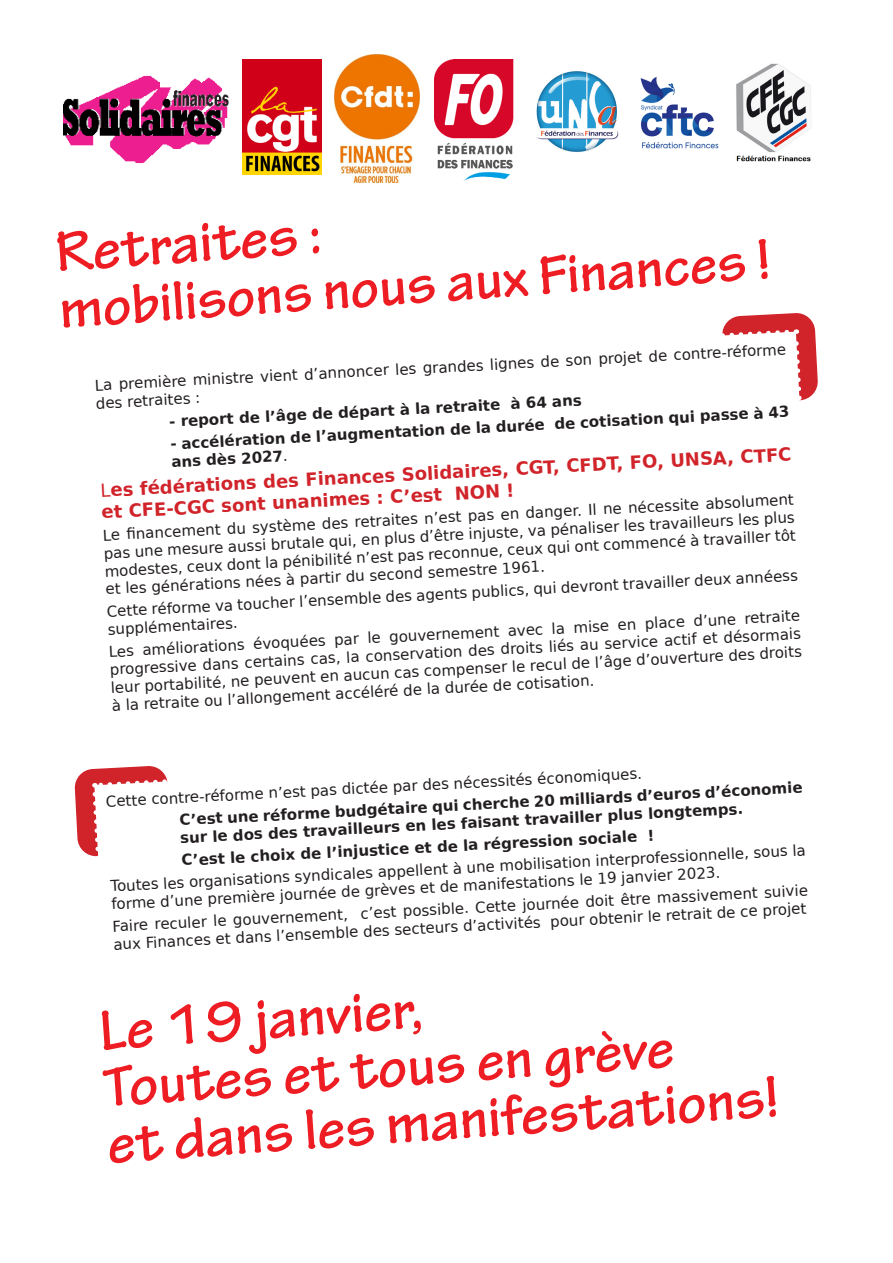
<style>
.page{position:relative;width:893px;height:1263px;background:#fff}
.page>*{position:absolute;margin:0;border:0;box-sizing:border-box;transform-origin:0 0}
.t1{font:700 60px "Tekton Pro";color:#ee1d23}
.t2{font:700 58.5px "Tekton Pro";color:#ee1d23}
.t3{font:700 18px/21.6px "DejaVu Sans";color:#d1232a}
.t4{font:15px/18px "DejaVu Sans";color:#231f20}
.t5{font:700 15px/18px "DejaVu Sans";color:#231f20}
.s1{font-weight:400}
</style>
<div class="page">
<img style="left:64px;top:75px;width:165px;height:89px">
<svg style="left:74px;top:313px;width:744px;height:544px"></svg>
<img style="left:242px;top:60px;width:79px;height:114px">
<img style="left:434px;top:60px;width:79px;height:121px">
<img style="left:640px;top:77px;width:79px;height:72px">
<img style="left:536px;top:71px;width:83px;height:81px">
<img style="left:736px;top:63px;width:75px;height:99px">
<img style="left:335px;top:55px;width:84px;height:127px">
<p class="t1" style="left:53px;top:217px;width:268px;rotate:-4deg">Retraites :</p>
<p class="t2" style="left:57px;top:275px;width:714px;rotate:-4deg">mobilisons nous aux Finances !</p>
<p class="t4" style="left:95px;top:376px;width:693px;rotate:-3deg">La première ministre vient d’annoncer les grandes lignes de son projet de contre-réforme des retraites :</p>
<p class="t5" style="left:169px;top:412px;width:414px;rotate:-3deg">- report de l’âge de départ à la retraite à 64 ans</p>
<p class="t5" style="left:170px;top:434px;width:621px;rotate:-3deg">- accélération de l’augmentation de la durée de cotisation qui passe à 43 ans dès 2027<span class="s1">.</span></p>
<p class="t3" style="left:100px;top:479px;width:693px;rotate:-3deg"><span class="s1">L</span>es fédérations des Finances Solidaires, CGT, CFDT, FO, UNSA, CTFC et CFE-CGC sont unanimes : C’est NON !</p>
<p class="t4" style="left:102px;top:526px;width:693px;text-align:justify;rotate:-3deg">Le fi nancement du système des retraites n’est pas en danger. Il ne nécessite absolument pas une mesure aussi brutale qui, en plus d’être injuste, va pénaliser les travailleurs les plus modestes, ceux dont la pénibilité n’est pas reconnue, ceux qui ont commencé à travailler tôt et les générations nées à partir du second semestre 1961.</p>
<p class="t4" style="left:106px;top:602px;width:693px;rotate:-3deg">Cette réforme va toucher l’ensemble des agents publics, qui devront travailler deux annéess supplémentaires.</p>
<p class="t4" style="left:108px;top:642px;width:693px;text-align:justify;rotate:-3deg">Les améliorations évoquées par le gouvernement avec la mise en place d’une retraite progressive dans certains cas, la conservation des droits liés au service actif et désormais leur portabilité, ne peuvent en aucun cas compenser le recul de l’âge d’ouverture des droits à la retraite ou l’allongement accéléré de la durée de cotisation.</p>
<p class="t4" style="left:106px;top:792px;width:538px;rotate:-3deg">Cette contre-réforme n’est pas dictée par des nécessités économiques.</p>
<p class="t5" style="left:179px;top:811px;width:625px;rotate:-3deg">C’est une réforme budgétaire qui cherche 20 milliards d’euros d’économie sur le dos des travailleurs en les faisant travailler plus longtemps.</p>
<p class="t5" style="left:181px;top:851px;width:475px;rotate:-3deg">C’est le choix de l’injustice et de la régression sociale !</p>
<p class="t4" style="left:110px;top:877px;width:698px;rotate:-3deg">Toutes les organisations syndicales appellent à une mobilisation interprofessionnelle, sous la forme d’une première journée de grèves et de manifestations le 19 janvier 2023.</p>
<p class="t4" style="left:112px;top:917px;width:698px;rotate:-3deg">Faire reculer le gouvernement, c’est possible. Cette journée doit être massivement suivie aux Finances et dans l’ensemble des secteurs d’activités pour obtenir le retrait de ce projet</p>
<p class="t1" style="left:97px;top:995px;width:326px;rotate:-4deg">Le 19 janvier,</p>
<p class="t1" style="left:101px;top:1052px;width:574px;rotate:-4deg">Toutes et tous en grève</p>
<p class="t1" style="left:105px;top:1109px;width:675px;rotate:-4deg">et dans les manifestations!</p>
</div>
